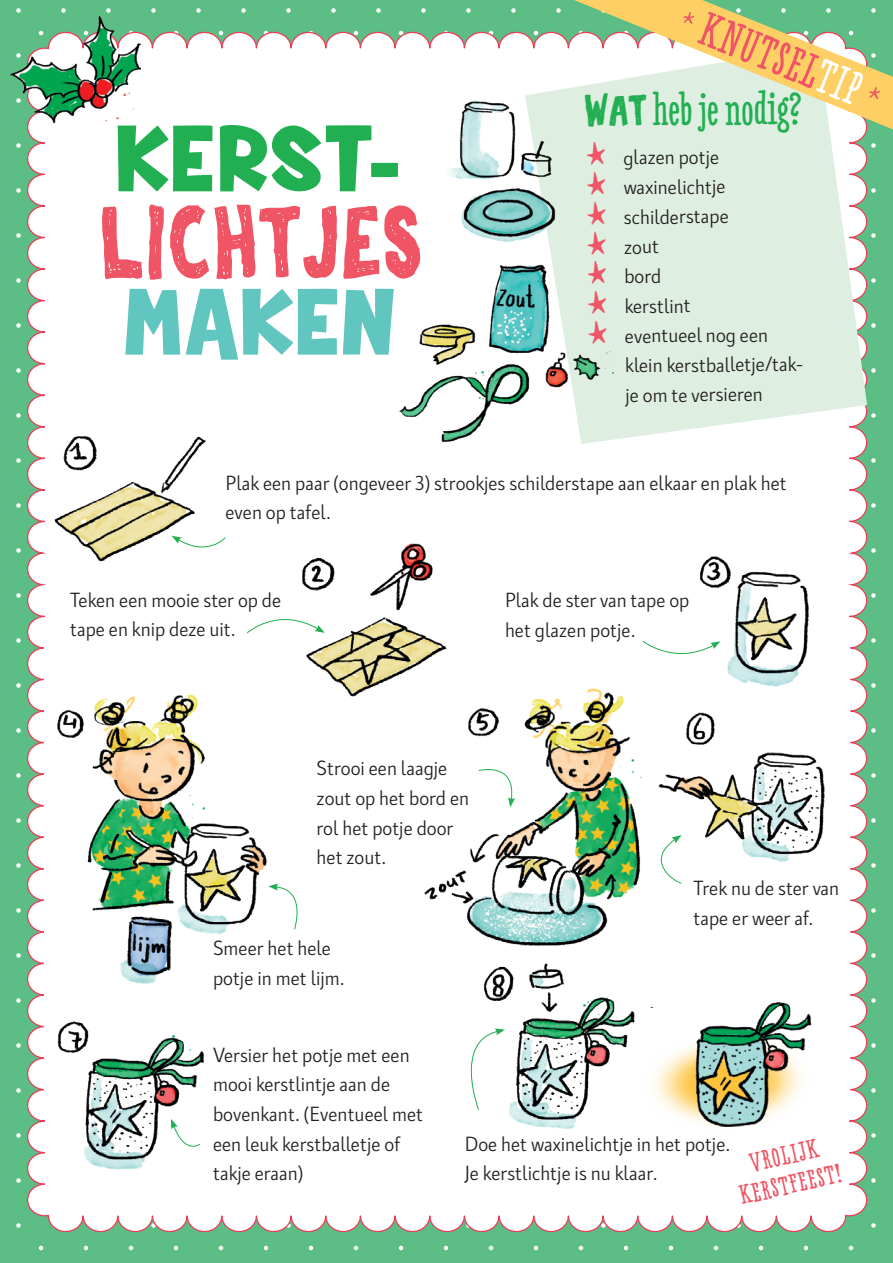
<style>
.page{position:relative;width:893px;height:1263px;background:#5cbe84}
.page>*{position:absolute;margin:0;border:0;box-sizing:border-box;transform-origin:0 0}
.t1{font:103.95px "Sofija";letter-spacing:.01em;color:#ef5564}
.t2{font:94.65px "Skater Girls Rock LV";letter-spacing:.02em;color:#21af52}
.t3{font:94.65px "Skater Girls Rock LV";letter-spacing:.025em;color:#61c5c0}
.t4{font:700 46.35px "Love Potion";color:#ef5564}
.t5{font:700 44.55px "Love Potion";color:#21af52}
.t6{font:700 25.95px/29.7px "Love Potion";color:#ef5564;text-align:center}
.t7{font:20.4px/29.7px "Kardinal";color:#231f20}
.s1{font-weight:400}
.s2{color:#fff}
.s3{font-family:"Sofija";font-weight:400}
</style>
<div class="page">
<div style="left:27px;top:31px;width:841px;height:1202px;background:#fff"></div>
<img style="left:10px;top:16px;width:130px;height:113px">
<svg style="left:525px;top:46px;width:342px;height:398px;background:#e1eee3"></svg>
<img style="left:387px;top:257px;width:236px;height:187px">
<img style="left:431px;top:89px;width:136px;height:168px">
<img style="left:27px;top:684px;width:250px;height:321px">
<img style="left:423px;top:686px;width:253px;height:321px">
<img style="left:474px;top:948px;width:368px;height:210px">
<img style="left:16px;top:989px;width:197px;height:210px">
<img style="left:651px;top:686px;width:187px;height:210px">
<img style="left:16px;top:419px;width:213px;height:169px">
<img style="left:277px;top:541px;width:186px;height:170px">
<img style="left:681px;top:541px;width:157px;height:170px">
<svg style="left:574px;top:0;width:319px;height:129px"></svg>
<svg style="left:172px;top:536px;width:54px;height:21px"></svg>
<svg style="left:246px;top:605px;width:79px;height:29px;background:#f4fbf7"></svg>
<svg style="left:642px;top:640px;width:78px;height:26px;background:#f3faf6"></svg>
<svg style="left:268px;top:883px;width:39px;height:47px;background:#f4fbf7"></svg>
<svg style="left:478px;top:761px;width:38px;height:46px;background:#f4fbf6"></svg>
<svg style="left:643px;top:835px;width:39px;height:49px;background:#f4fbf7"></svg>
<svg style="left:171px;top:1119px;width:30px;height:37px"></svg>
<div style="left:453px;top:1028px;width:52px;height:83px;background:#fff"></div>
<svg style="left:587px;top:142px;width:18px;height:23px"></svg>
<svg style="left:587px;top:172px;width:18px;height:23px"></svg>
<svg style="left:588px;top:201px;width:18px;height:24px"></svg>
<svg style="left:588px;top:231px;width:18px;height:23px"></svg>
<svg style="left:588px;top:261px;width:18px;height:23px"></svg>
<svg style="left:588px;top:291px;width:18px;height:23px"></svg>
<svg style="left:589px;top:320px;width:18px;height:23px"></svg>
<p class="t2" style="left:118px;top:106px;width:287px">KERST-</p>
<p class="t1" style="left:100px;top:203px;width:322px">LICHTJES</p>
<p class="t3" style="left:125px;top:269px;width:271px">MAKEN</p>
<p class="t4" style="left:692px;top:-6px;width:215px;rotate:22deg"><span class="s1">*</span> KNUTSEL<span class="s2">TIP</span> <span class="s1">*</span></p>
<p class="t5" style="left:583px;top:86px;width:219px;rotate:-1deg"><span class="s3">WAT</span> heb je nodig?</p>
<p class="t7" style="left:623px;top:142px;width:97px;rotate:-1deg">glazen potje</p>
<p class="t7" style="left:623px;top:172px;width:103px;rotate:-1deg">waxinelichtje</p>
<p class="t7" style="left:624px;top:201px;width:106px;rotate:-1deg">schilderstape</p>
<p class="t7" style="left:624px;top:231px;width:36px;rotate:-1deg">zout</p>
<p class="t7" style="left:624px;top:260px;width:38px;rotate:-1deg">bord</p>
<p class="t7" style="left:624px;top:290px;width:68px;rotate:-1deg">kerstlint</p>
<p class="t7" style="left:624px;top:320px;width:183px;rotate:-1deg">eventueel nog een klein kerstballetje/tak&shy;je om te versieren</p>
<p class="t7" style="left:226px;top:466px;width:563px">Plak een paar (ongeveer 3) strookjes schilderstape aan elkaar en plak het even op tafel.</p>
<p class="t7" style="left:70px;top:583px;width:213px">Teken een mooie ster op de tape en knip deze uit.</p>
<p class="t7" style="left:505px;top:584px;width:186px">Plak de ster van tape op het glazen potje.</p>
<p class="t7" style="left:317px;top:752px;width:154px">Strooi een laagje zout op het bord en rol het potje door het zout.</p>
<p class="t7" style="left:213px;top:932px;width:133px">Smeer het hele potje in met lijm.</p>
<p class="t7" style="left:693px;top:872px;width:147px">Trek nu de ster van tape er weer af.</p>
<p class="t7" style="left:213px;top:1039px;width:212px">Versier het potje met een mooi kerstlintje aan de bovenkant. (Eventueel met een leuk kerstballetje of takje eraan)</p>
<p class="t7" style="left:465px;top:1128px;width:267px">Doe het waxinelichtje in het potje.</p>
<p class="t7" style="left:465px;top:1157px;width:194px">Je kerstlichtje is nu klaar.</p>
<p class="t6" style="left:730px;top:1153px;width:105px;rotate:-13deg">VROLIJK<br>KERSTFEEST!</p>
</div>
